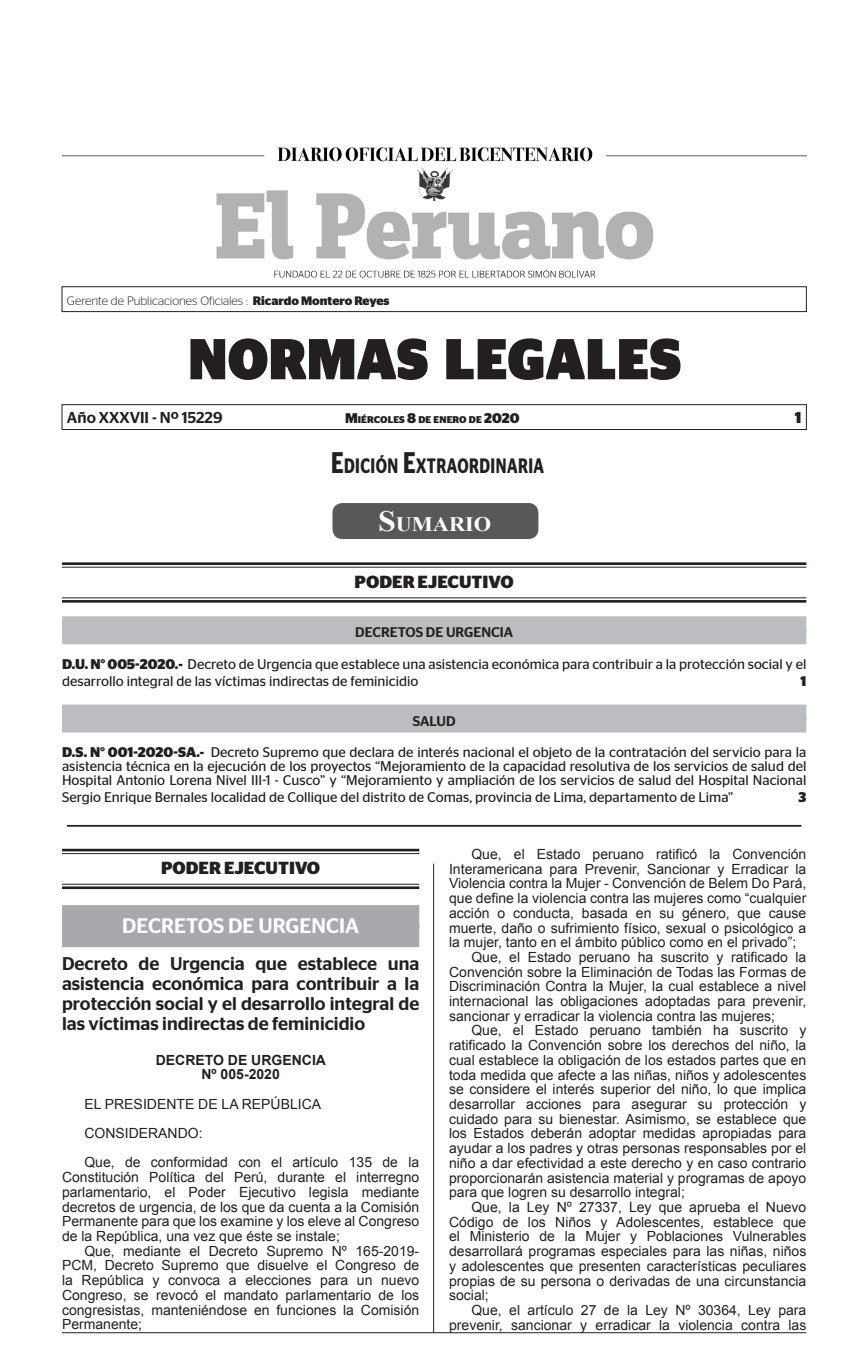
<style>
.page{position:relative;width:856px;height:1365px;background:#fff}
.page>*{position:absolute;margin:0;border:0;box-sizing:border-box;transform-origin:0 0}
.t1{font:900 57.4px "Stag Sans";color:#231f20;scale:.92 1}
.t2{font:500 21px "Stag Sans";color:#fff}
.t3{font:600 20.82px "Stag Sans";letter-spacing:.03em;color:#231f20;scale:.73 1}
.t4{font:700 20.65px "Times New Roman";color:#fff;scale:1.08 1}
.t5{font:500 18.38px/20.1px "Stag Sans";color:#231f20;text-align:justify}
.t6{font:700 17.5px "Stag Sans";color:#231f20}
.t7{font:500 15.75px "Stag Sans";color:#231f20}
.t8{font:700 15.75px "Stag Sans";color:#231f20}
.t9{font:14px/14.7px "Arial";color:#231f20;text-align:justify}
.t10{font:14px/14px "Stag Sans";color:#231f20}
.t11{font:700 14px/14px "Arial";color:#231f20;text-align:center}
.t12{font:500 14px "Stag Sans";color:#231f20}
.t13{font:700 14px "Stag Sans";color:#231f20}
.t14{font:300 12.25px "Stag Sans";color:#231f20}
.t15{font:700 9.8px "Stag Sans";color:#231f20}
.s1{font-weight:700}
.s2{font-size:14px}
.s3{font-size:29.75px}
.s4{font-size:29.4px}
</style>
<div class="page">
<hr style="left:62px;top:1332px;width:744px;height:1px;background:#231f20">
<div style="left:62px;top:404px;width:744px;height:25px;border:1px solid #231f20"></div>
<div style="left:62px;top:286px;width:744px;height:26px;border:1px solid #231f20"></div>
<img style="left:62px;top:147px;width:744px;height:131px">
<hr style="left:62px;top:562px;width:744px;height:3px;background:#231f20">
<hr style="left:62px;top:566px;width:744px;height:1px;background:#231f20">
<hr style="left:62px;top:597px;width:744px;height:1px;background:#231f20">
<hr style="left:62px;top:600px;width:744px;height:2px;background:#231f20">
<div style="left:62px;top:616px;width:744px;height:16px;background:#bcbdc0"></div>
<div style="left:62px;top:628px;width:744px;height:16px;background:#bcbdc0"></div>
<div style="left:62px;top:704px;width:744px;height:16px;background:#bcbdc0"></div>
<div style="left:62px;top:716px;width:744px;height:16px;background:#bcbdc0"></div>
<hr style="left:67px;top:824px;width:734px;height:2px;background:#231f20">
<hr style="left:62px;top:848px;width:357px;height:3px;background:#231f20">
<hr style="left:62px;top:853px;width:357px;height:1px;background:#231f20">
<hr style="left:62px;top:883px;width:357px;height:1px;background:#231f20">
<hr style="left:62px;top:886px;width:357px;height:3px;background:#231f20">
<div style="left:62px;top:905px;width:357px;height:22px;background:#a8a9ad"></div>
<div style="left:62px;top:924px;width:357px;height:23px;background:#a8a9ad"></div>
<hr style="left:433px;top:863px;width:1px;height:469px;background:#231f20">
<div style="left:332px;top:503px;width:206px;height:36px;background:#57585a;border-radius:10px"></div>
<p class="t14" style="left:67px;top:294px;width:324px">Gerente de Publicaciones Oficiales : <span class="s1">Ricardo Montero Reyes</span></p>
<h1 class="t1" style="left:188px;top:326px;width:538px">NORMAS LEGALES</h1>
<p class="t7" style="left:67px;top:408px;width:157px">Año XXXVII - Nº 15229</p>
<p class="t8" style="left:794px;top:408px;width:8px">1</p>
<p class="t15" style="left:345px;top:413px;width:176px"><span class="s2">M</span>IÉRCOLES <span class="s2">8</span> DE ENERO DE <span class="s2">2020</span></p>
<h3 class="t3" style="left:331px;top:453px;width:293px"><span class="s3">E</span>DICIÓN <span class="s3">E</span>XTRAORDINARIA</h3>
<h3 class="t4" style="left:378px;top:509px;width:106px"><span class="s4">S</span>UMARIO</h3>
<p class="t6" style="left:354px;top:571px;width:161px">PODER EJECUTIVO</p>
<p class="t12" style="left:355px;top:624px;width:159px">DECRETOS DE URGENCIA</p>
<p class="t10" style="left:62px;top:655px;width:746px;line-height:16.8px"><span class="s1">D.U. N° 005-2020.-</span> Decreto de Urgencia que establece una asistencia económica para contribuir a la protección social y el desarrollo integral de las víctimas indirectas de feminicidio</p>
<p class="t13" style="left:800px;top:672px;width:7px">1</p>
<p class="t12" style="left:413px;top:712px;width:44px">SALUD</p>
<p class="t10" style="left:62px;top:745px;width:746px;text-align:justify"><span class="s1">D.S. N° 001-2020-SA.-</span> Decreto Supremo que declara de interés nacional el objeto de la contratación del servicio para la asistencia técnica en la ejecución de los proyectos “Mejoramiento de la capacidad resolutiva de los servicios de salud del Hospital Antonio Lorena Nivel III-1 - Cusco” y “Mejoramiento y ampliación de los servicios de salud del Hospital Nacional</p>
<p class="t10" style="left:62px;top:789px;width:673px">Sergio Enrique Bernales localidad de Collique del distrito de Comas, provincia de Lima, departamento de Lima”</p>
<p class="t13" style="left:798px;top:788px;width:9px">3</p>
<p class="t6" style="left:161px;top:858px;width:161px">PODER EJECUTIVO</p>
<h2 class="t2" style="left:122px;top:913px;width:238px">DECRETOS DE URGENCIA</h2>
<h3 class="t5" style="left:62px;top:953px;width:359px">Decreto de Urgencia que establece una asistencia económica para contribuir a la protección social y el desarrollo integral de las víctimas indirectas de feminicidio</h3>
<p class="t11" style="left:156px;top:1053px;width:172px">DECRETO DE URGENCIA<br>Nº 005-2020</p>
<p class="t9" style="left:84px;top:1088px;width:336px;line-height:29.4px;text-align:left">EL PRESIDENTE DE LA REPÚBLICA<br>CONSIDERANDO:<br>Que, de conformidad con el artículo 135 de la</p>
<p class="t9" style="left:62px;top:1169px;width:359px">Constitución Política del Perú, durante el interregno parlamentario, el Poder Ejecutivo legisla mediante decretos de urgencia, de los que da cuenta a la Comisión Permanente para que los examine y los eleve al Congreso de la República, una vez que éste se instale;</p>
<p class="t9" style="left:62px;top:1243px;width:359px;text-indent:22px">Que, mediante el Decreto Supremo Nº 165-2019- PCM, Decreto Supremo que disuelve el Congreso de la República y convoca a elecciones para un nuevo Congreso, se revocó el mandato parlamentario de los congresistas, manteniéndose en funciones la Comisión Permanente;</p>
<p class="t9" style="left:471px;top:846px;width:336px">Que, el Estado peruano ratificó la Convención</p>
<p class="t9" style="left:449px;top:861px;width:359px">Interamericana para Prevenir, Sancionar y Erradicar la</p>
<p class="t9" style="left:449px;top:876px;width:359px">Violencia contra la Mujer - Convención de Belem Do Pará,</p>
<p class="t9" style="left:449px;top:890px;width:359px">que define la violencia contra las mujeres como “cualquier</p>
<p class="t9" style="left:449px;top:905px;width:359px">acción o conducta, basada en su género, que cause</p>
<p class="t9" style="left:449px;top:920px;width:359px">muerte, daño o sufrimiento físico, sexual o psicológico a</p>
<p class="t9" style="left:449px;top:935px;width:349px">la mujer, tanto en el ámbito público como en el privado”;</p>
<p class="t9" style="left:471px;top:949px;width:336px">Que, el Estado peruano ha suscrito y ratificado la</p>
<p class="t9" style="left:449px;top:964px;width:359px">Convención sobre la Eliminación de Todas las Formas de</p>
<p class="t9" style="left:449px;top:979px;width:359px">Discriminación Contra la Mujer, la cual establece a nivel</p>
<p class="t9" style="left:449px;top:993px;width:359px">internacional las obligaciones adoptadas para prevenir,</p>
<p class="t9" style="left:449px;top:1008px;width:327px">sancionar y erradicar la violencia contra las mujeres;</p>
<p class="t9" style="left:471px;top:1023px;width:336px">Que, el Estado peruano también ha suscrito y</p>
<p class="t9" style="left:449px;top:1037px;width:359px">ratificado la Convención sobre los derechos del niño, la</p>
<p class="t9" style="left:449px;top:1052px;width:359px">cual establece la obligación de los estados partes que en</p>
<p class="t9" style="left:449px;top:1067px;width:359px">toda medida que afecte a las niñas, niños y adolescentes</p>
<p class="t9" style="left:449px;top:1082px;width:359px">se considere el interés superior del niño, lo que implica</p>
<p class="t9" style="left:449px;top:1096px;width:359px">desarrollar acciones para asegurar su protección y</p>
<p class="t9" style="left:449px;top:1111px;width:359px">cuidado para su bienestar. Asimismo, se establece que</p>
<p class="t9" style="left:449px;top:1126px;width:359px">los Estados deberán adoptar medidas apropiadas para</p>
<p class="t9" style="left:449px;top:1140px;width:359px">ayudar a los padres y otras personas responsables por el</p>
<p class="t9" style="left:449px;top:1155px;width:359px">niño a dar efectividad a este derecho y en caso contrario</p>
<p class="t9" style="left:449px;top:1170px;width:359px">proporcionarán asistencia material y programas de apoyo</p>
<p class="t9" style="left:449px;top:1184px;width:237px">para que logren su desarrollo integral;</p>
<p class="t9" style="left:471px;top:1199px;width:336px">Que, la Ley Nº 27337, Ley que aprueba el Nuevo</p>
<p class="t9" style="left:449px;top:1214px;width:359px">Código de los Niños y Adolescentes, establece que</p>
<p class="t9" style="left:449px;top:1229px;width:359px">el Ministerio de la Mujer y Poblaciones Vulnerables</p>
<p class="t9" style="left:449px;top:1243px;width:359px">desarrollará programas especiales para las niñas, niños</p>
<p class="t9" style="left:449px;top:1258px;width:359px">y adolescentes que presenten características peculiares</p>
<p class="t9" style="left:449px;top:1273px;width:359px">propias de su persona o derivadas de una circunstancia</p>
<p class="t9" style="left:449px;top:1287px;width:41px">social;</p>
<p class="t9" style="left:471px;top:1302px;width:336px">Que, el artículo 27 de la Ley Nº 30364, Ley para</p>
<p class="t9" style="left:449px;top:1317px;width:359px">prevenir, sancionar y erradicar la violencia contra las</p>
</div>
